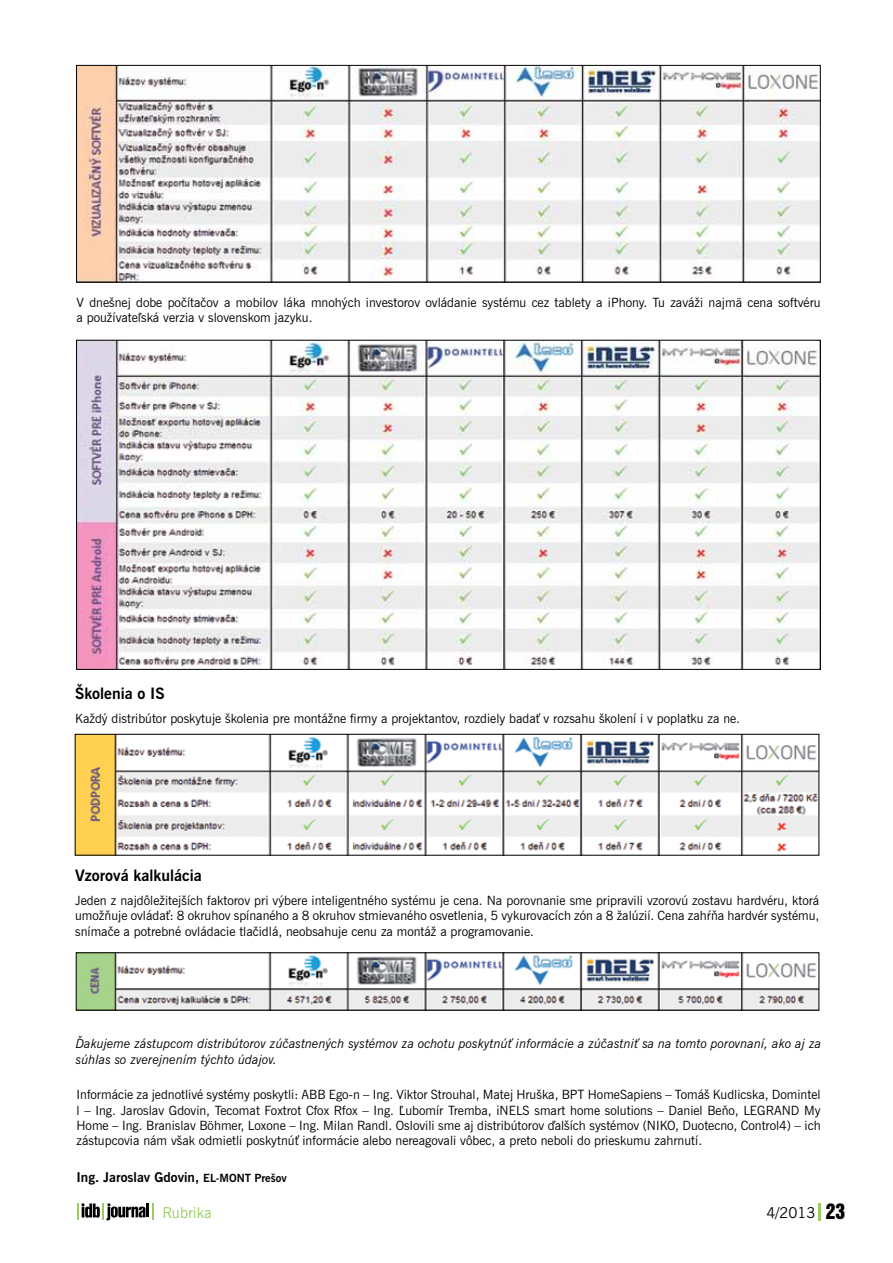
<style>
.page{position:relative;width:893px;height:1263px;background:#fff}
.page>*{position:absolute;margin:0;border:0;box-sizing:border-box;transform-origin:0 0}
.t1{font:700 15.75px "News Gothic AT";color:#000}
.t2{font:15px "News Gothic AT";color:#000}
.t3{font:15px "News Gothic AT";color:#99cc63}
.t4{font:700 13.5px "News Gothic AT";color:#000}
.t5{font:12.75px/15.3px "News Gothic AT";color:#000;text-align:justify}
.t6{font:italic 12.75px/15.3px "News Gothic AT";color:#000}
.s1{font-size:11.25px}
.s2{font-family:"Swiss 921 AT Regular A";font-size:19.5px}
</style>
<div class="page">
<svg style="left:819px;top:1203px;width:2px;height:17px"></svg>
<svg style="left:152px;top:1203px;width:2px;height:17px"></svg>
<svg style="left:77px;top:1203px;width:68px;height:17px"></svg>
<hr style="left:146px;top:1203px;width:3px;height:14px;background:#000">
<img style="left:78px;top:67px;width:741px;height:213px">
<div style="left:76px;top:65px;width:745px;height:217px;border:1px solid #000"></div>
<img style="left:78px;top:342px;width:741px;height:326px">
<img style="left:77px;top:736px;width:740px;height:117px">
<div style="left:75px;top:734px;width:744px;height:121px;border:1px solid #000"></div>
<img style="left:78px;top:954px;width:739px;height:54px">
<div style="left:76px;top:952px;width:743px;height:58px;border:1px solid #000"></div>
<p class="t5" style="left:77px;top:295px;width:746px">V dnešnej dobe počítačov a mobilov láka mnohých investorov ovládanie systému cez tablety a iPhony. Tu zaváži najmä cena softvéru a používateľská verzia v slovenskom jazyku.</p>
<p class="t1" style="left:75px;top:684px;width:91px">Školenia o IS</p>
<p class="t5" style="left:75px;top:710px;width:666px">Každý distribútor poskytuje školenia pre montážne firmy a projektantov, rozdiely badať v rozsahu školení i v poplatku za ne.</p>
<p class="t1" style="left:75px;top:866px;width:128px">Vzorová kalkulácia</p>
<p class="t5" style="left:75px;top:893px;width:746px">Jeden z najdôležitejších faktorov pri výbere inteligentného systému je cena. Na porovnanie sme pripravili vzorovú zostavu hardvéru, ktorá umožňuje ovládať: 8 okruhov spínaného a 8 okruhov stmievaného osvetlenia, 5 vykurovacích zón a 8 žalúzií. Cena zahŕňa hardvér systému, snímače a potrebné ovládacie tlačidlá, neobsahuje cenu za montáž a programovanie.</p>
<p class="t6" style="left:76px;top:1036px;width:747px">Ďakujeme zástupcom distribútorov zúčastnených systémov za ochotu poskytnúť informácie a zúčastniť sa na tomto porovnaní, ako aj za súhlas so zverejnením týchto údajov.</p>
<p class="t5" style="left:77px;top:1087px;width:746px">Informácie za jednotlivé systémy poskytli: ABB Ego-n – Ing. Viktor Strouhal, Matej Hruška, BPT HomeSapiens – Tomáš Kudlicska, Domintel l – Ing. Jaroslav Gdovin, Tecomat Foxtrot Cfox Rfox – Ing. Ľubomír Tremba, iNELS smart home solutions – Daniel Beňo, LEGRAND My Home – Ing. Branislav Böhmer, Loxone – Ing. Milan Randl. Oslovili sme aj distribútorov ďalších systémov (NIKO, Duotecno, Control4) – ich zástupcovia nám však odmietli poskytnúť informácie alebo nereagovali vôbec, a preto neboli do prieskumu zahrnutí.</p>
<p class="t4" style="left:77px;top:1169px;width:212px">Ing. Jaroslav Gdovin, <span class="s1">EL-MONT Prešov</span></p>
<p class="t3" style="left:162px;top:1203px;width:51px">Rubrika</p>
<p class="t2" style="left:766px;top:1203px;width:80px">4/2013 <span class="s2">23</span></p>
</div>
